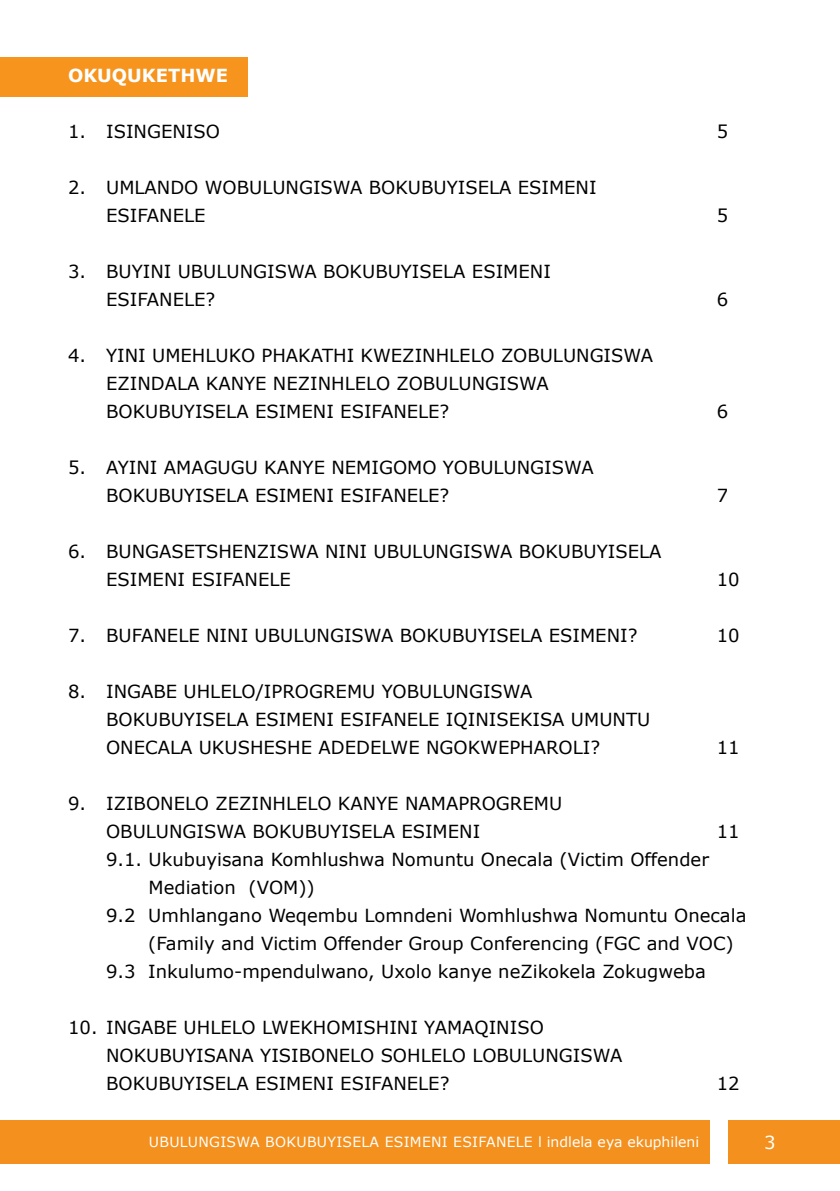
<style>
.page{position:relative;width:840px;height:1191px;background:#fff}
.page>*{position:absolute;margin:0;border:0;box-sizing:border-box;transform-origin:0 0}
.t1{font:18px/28px "Verdana";color:#000}
.t2{font:700 18px "Verdana";color:#fff}
.t3{font:18px "Verdana";color:#fff}
.t4{font:14px "Verdana";letter-spacing:.02em;color:#fff}
</style>
<div class="page">
<div style="left:727px;top:1120px;width:112px;height:43px;background:#f4901d"></div>
<div style="left:0;top:1120px;width:709px;height:43px;background:#f4901d"></div>
<div style="left:0;top:57px;width:248px;height:40px;background:#f7941e"></div>
<p class="t2" style="left:68px;top:64px;width:161px">OKUQUKETHWE</p>
<p class="t1" style="left:68px;top:117px;width:153px">1. ISINGENISO</p>
<p class="t1" style="left:716px;top:117px;width:13px">5</p>
<p class="t1" style="left:106px;top:173px;width:492px;text-indent:-38px">2. UMLANDO WOBULUNGISWA BOKUBUYISELA ESIMENI<br>ESIFANELE</p>
<p class="t1" style="left:106px;top:257px;width:446px;text-indent:-38px">3. BUYINI UBULUNGISWA BOKUBUYISELA ESIMENI<br>ESIFANELE?</p>
<p class="t1" style="left:106px;top:341px;width:548px;text-indent:-38px">4. YINI UMEHLUKO PHAKATHI KWEZINHLELO ZOBULUNGISWA<br>EZINDALA KANYE NEZINHLELO ZOBULUNGISWA<br>BOKUBUYISELA ESIMENI ESIFANELE?</p>
<p class="t1" style="left:106px;top:453px;width:489px;text-indent:-38px">5. AYINI AMAGUGU KANYE NEMIGOMO YOBULUNGISWA<br>BOKUBUYISELA ESIMENI ESIFANELE?</p>
<p class="t1" style="left:106px;top:537px;width:556px;text-indent:-38px">6. BUNGASETSHENZISWA NINI UBULUNGISWA BOKUBUYISELA<br>ESIMENI ESIFANELE</p>
<p class="t1" style="left:716px;top:201px;width:13px">5</p>
<p class="t1" style="left:716px;top:285px;width:13px">6</p>
<p class="t1" style="left:716px;top:397px;width:13px">6</p>
<p class="t1" style="left:716px;top:481px;width:13px">7</p>
<p class="t1" style="left:716px;top:565px;width:24px">10</p>
<p class="t1" style="left:68px;top:621px;width:570px">7. BUFANELE NINI UBULUNGISWA BOKUBUYISELA ESIMENI?</p>
<p class="t1" style="left:716px;top:621px;width:24px">10</p>
<p class="t1" style="left:106px;top:677px;width:545px;text-indent:-38px">8. INGABE UHLELO/IPROGREMU YOBULUNGISWA<br>BOKUBUYISELA ESIMENI ESIFANELE IQINISEKISA UMUNTU<br>ONECALA UKUSHESHE ADEDELWE NGOKWEPHAROLI?</p>
<p class="t1" style="left:106px;top:789px;width:457px;text-indent:-38px">9. IZIBONELO ZEZINHLELO KANYE NAMAPROGREMU<br>OBULUNGISWA BOKUBUYISELA ESIMENI</p>
<p class="t1" style="left:716px;top:733px;width:24px">11</p>
<p class="t1" style="left:716px;top:817px;width:24px">11</p>
<p class="t1" style="left:106px;top:845px;width:604px">9.1. Ukubuyisana Komhlushwa Nomuntu Onecala (Victim Offender</p>
<p class="t1" style="left:148px;top:873px;width:168px">Mediation (VOM))</p>
<p class="t1" style="left:106px;top:901px;width:641px">9.2 Umhlangano Weqembu Lomndeni Womhlushwa Nomuntu Onecala</p>
<p class="t1" style="left:148px;top:929px;width:586px">(Family and Victim Offender Group Conferencing (FGC and VOC)</p>
<p class="t1" style="left:106px;top:957px;width:601px">9.3 Inkulumo-mpendulwano, Uxolo kanye neZikokela Zokugweba</p>
<p class="t1" style="left:106px;top:1013px;width:517px;text-indent:-38px">10. INGABE UHLELO LWEKHOMISHINI YAMAQINISO<br>NOKUBUYISANA YISIBONELO SOHLELO LOBULUNGISWA<br>BOKUBUYISELA ESIMENI ESIFANELE?</p>
<p class="t1" style="left:716px;top:1069px;width:24px">12</p>
<p class="t4" style="left:149px;top:1133px;width:551px">UBULUNGISWA BOKUBUYISELA ESIMENI ESIFANELE l indlela eya ekuphileni</p>
<p class="t3" style="left:763px;top:1130px;width:13px">3</p>
</div>
